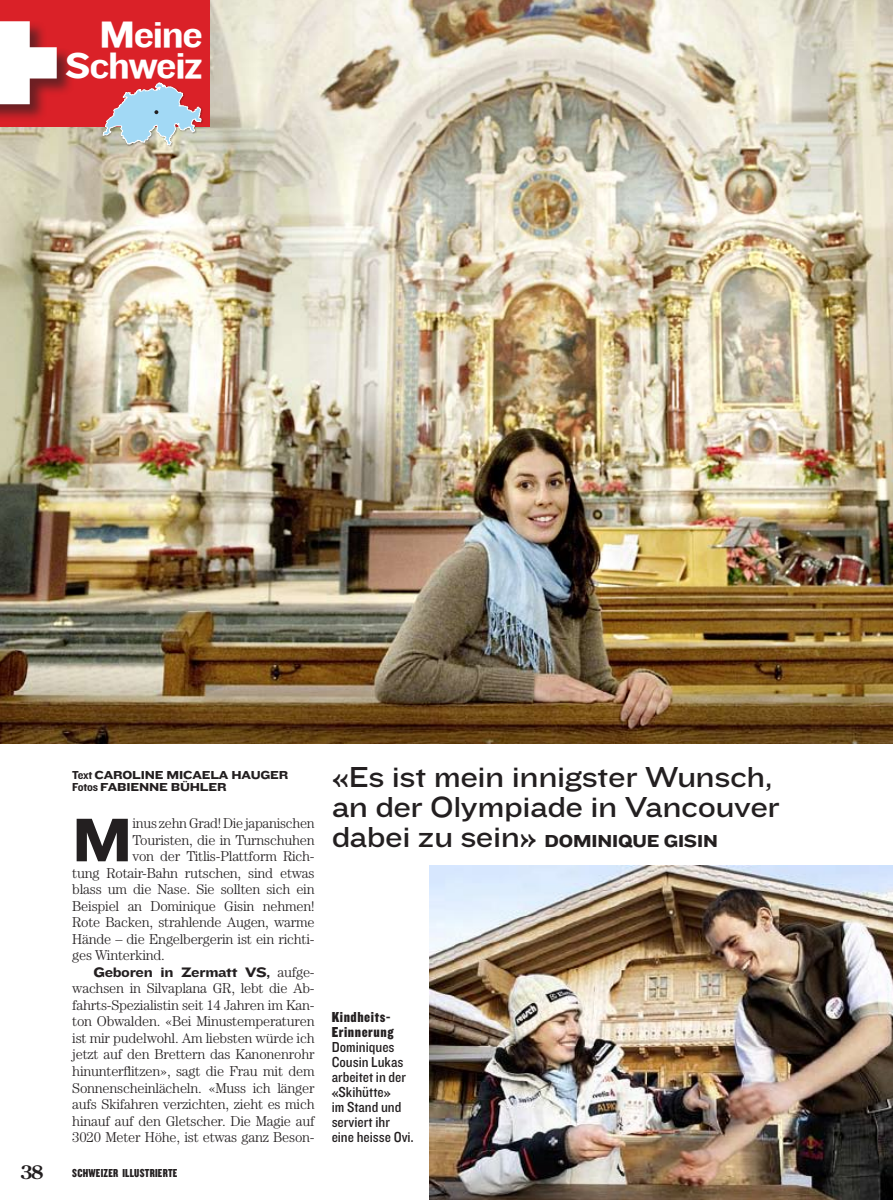
<style>
.page{position:relative;width:893px;height:1200px;background:#fff}
.page>*{position:absolute;margin:0;border:0;box-sizing:border-box;transform-origin:0 0}
.t1{font:63.75px "Knockout HTF52 Cruiserweight";color:#231f20}
.t2{font:37.8px/31.2px "Knockout HTF52 Cruiserweight";letter-spacing:-.035em;color:#fff;text-align:right}
.t3{font:30px/30px "Knockout HTF33 Junior Heviwt";letter-spacing:-.015em;color:#231f20}
.t4{font:700 18.75px "Century Old Style Std";color:#231f20}
.t5{font:18px "Knockout HTF53 Heviweight";letter-spacing:-.01em;color:#231f20}
.t6{font:15px/15px "Knockout HTF30 Junior Welterwt";color:#231f20}
.t7{font:15px/15px "Knockout HTF70 Full Welterwt";letter-spacing:.035em;color:#231f20}
.t8{font:300 14.25px/16.5px "Century Std";letter-spacing:-.015em;color:#231f20;text-align:justify}
.t9{font:14.25px "Knockout HTF53 Heviweight";letter-spacing:-.025em;color:#231f20}
.t10{font:12px/12px "Knockout HTF53 Heviweight";letter-spacing:-.015em;color:#231f20}
.t11{font:12px "Knockout HTF69 Full Liteweight";letter-spacing:.02em;color:#231f20}
.s1{font-family:"Knockout HTF51 Middleweight"}
.s2{font-family:"Century Std";font-weight:300}
.s3{font-family:"Knockout HTF33 Junior Heviwt";font-size:30px}
</style>
<div class="page">
<img style="left:0;top:0;width:893px;height:743px">
<img style="left:429px;top:865px;width:464px;height:334px">
<div style="left:0;top:0;width:210px;height:126px;background:#da2128"></div>
<div style="left:0;top:20px;width:74px;height:101px;background:#231f20;opacity:.6"></div>
<svg style="left:0;top:21px;width:57px;height:83px;background:#e7bbbd"></svg>
<img style="left:101px;top:109px;width:103px;height:40px">
<svg style="left:102px;top:82px;width:100px;height:65px"></svg>
<h2 class="t2" style="left:65px;top:20px;width:139px">Meine<br>Schweiz</h2>
<p class="t10" style="left:72px;top:768px;width:218px"><span class="s1">Text</span> CAROLINE MICAELA HAUGER<br><span class="s1">Fotos</span> FABIENNE BÜHLER</p>
<h1 class="t1" style="left:72px;top:805px;width:61px">M</h1>
<p class="t8" style="left:132px;top:814px;width:184px">inus zehn Grad! Die japanischen</p>
<p class="t8" style="left:132px;top:831px;width:184px">Touristen, die in Turnschuhen</p>
<p class="t8" style="left:132px;top:847px;width:184px">von der Titlis-Plattform Rich-</p>
<p class="t8" style="left:72px;top:864px;width:244px">tung Rotair-Bahn rutschen, sind etwas</p>
<p class="t8" style="left:72px;top:880px;width:244px">blass um die Nase. Sie sollten sich ein</p>
<p class="t8" style="left:72px;top:897px;width:244px">Beispiel an Dominique Gisin nehmen!</p>
<p class="t8" style="left:72px;top:913px;width:244px">Rote Backen, strahlende Augen, warme</p>
<p class="t8" style="left:72px;top:930px;width:244px">Hände – die Engelbergerin ist ein richti-</p>
<p class="t8" style="left:72px;top:946px;width:94px">ges Winterkind.</p>
<p class="t9" style="left:94px;top:964px;width:223px">GEBOREN IN ZERMATT VS, <span class="s2">aufge-</span></p>
<p class="t8" style="left:72px;top:979px;width:244px">wachsen in Silvaplana GR, lebt die Ab&shy;fahrts-Spezialistin seit 14 Jahren im Kan&shy;ton Obwalden. «Bei Minustemperaturen ist mir pudelwohl. Am liebsten würde ich jetzt auf den Brettern das Kanonenrohr hinunterflitzen», sagt die Frau mit dem Sonnenscheinlächeln. «Muss ich länger aufs Skifahren verzichten, zieht es mich hinauf auf den Gletscher. Die Magie auf 3020 Meter Höhe, ist etwas ganz Beson-</p>
<h3 class="t4" style="left:20px;top:1159px;width:25px">38</h3>
<p class="t11" style="left:72px;top:1166px;width:107px">SCHWEIZER ILLUSTRIERTE</p>
<h3 class="t3" style="left:332px;top:762px;width:450px">«Es ist mein innigster Wunsch, an der Olympiade in Vancouver</h3>
<p class="t5" style="left:332px;top:831px;width:388px"><span class="s3">dabei zu sein»</span> DOM INIQUE GISIN</p>
<p class="t7" style="left:332px;top:1009px;width:63px">Kindheits-<br>Erinnerung</p>
<p class="t6" style="left:332px;top:1039px;width:84px">Dominiques<br>Cousin Lukas arbeitet in der «Skihütte»<br>im Stand und serviert ihr eine heisse Ovi.</p>
</div>
